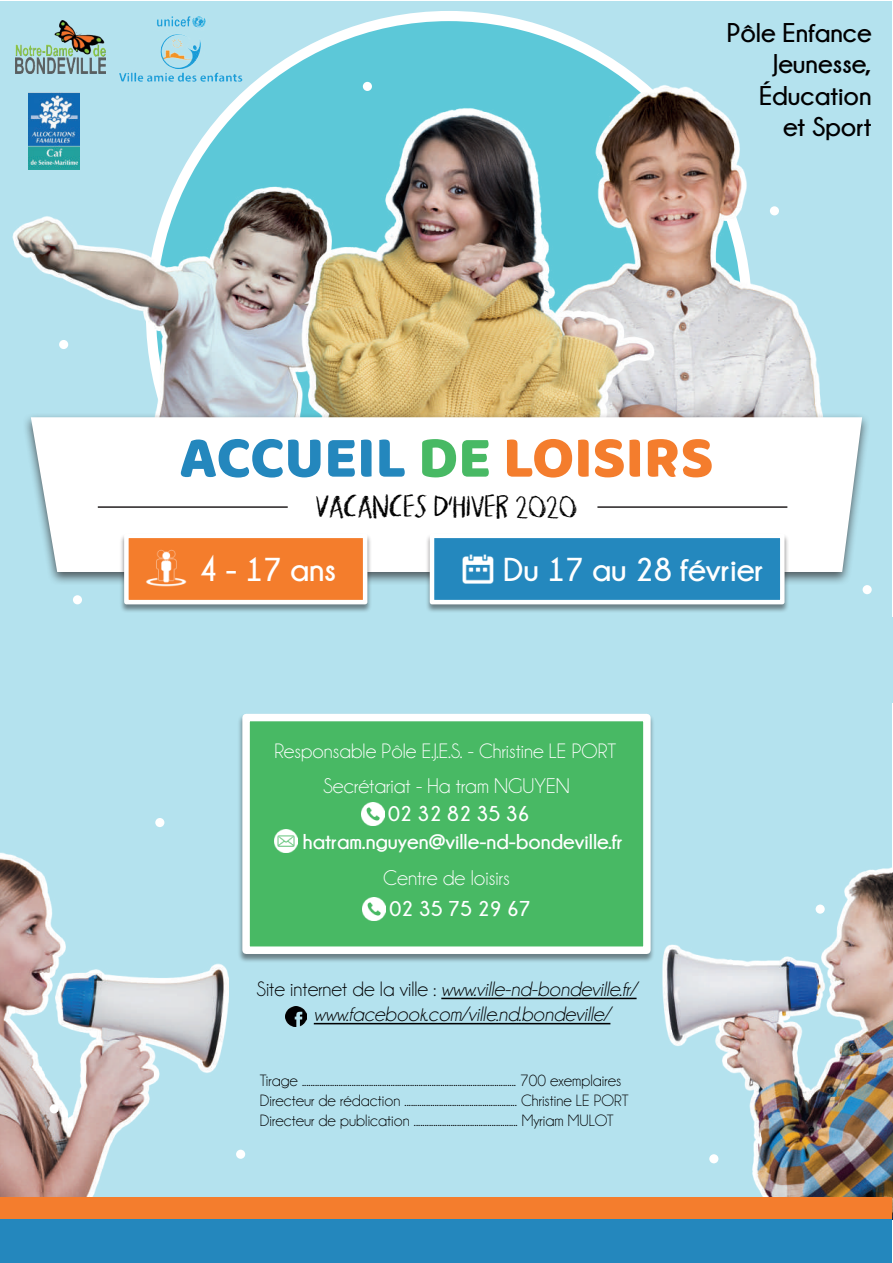
<style>
.page{position:relative;width:893px;height:1263px;background:#fff}
.page>*{position:absolute;margin:0;border:0;box-sizing:border-box;transform-origin:0 0}
.t1{font:60px "Baloo";color:#2487bd}
.t2{font:700 33px "Champagne&Limousines";color:#fff}
.t3{font:33px "Pigment DEMO";color:#000001}
.t4{font:700 27px/31.5px "Champagne&Limousines";color:#000001;text-align:right}
.t5{font:700 21.45px "Champagne&Limousines";color:#fff}
.t6{font:21.45px "Champagne&Limousines";color:#fff}
.t7{font:italic 21px/25.2px "Champagne&Limousines";color:#000001}
.t8{font:21px "Champagne&Limousines";color:#fff}
.t9{font:16.5px/19.8px "Champagne&Limousines";color:#000001}
.s1{color:#48b964}
.s2{color:#f47d2d}
.s3{font-style:normal}
</style>
<div class="page">
<div style="left:1px;top:1px;width:891px;height:1261px;background:#b4e2ee"></div>
<img style="left:652px;top:867px;width:241px;height:352px">
<img style="left:0;top:852px;width:229px;height:346px">
<hr style="left:441px;top:998px;width:196px;height:1px;background:#000001">
<hr style="left:314px;top:1023px;width:296px;height:1px;background:#000001">
<img style="left:286px;top:1006px;width:20px;height:20px">
<div style="left:238px;top:713px;width:417px;height:250px;background:#231f20;opacity:.5"></div>
<div style="left:242px;top:714px;width:409px;height:240px;background:#48b964;border:8px solid #fff"></div>
<img style="left:361px;top:802px;width:23px;height:23px">
<img style="left:362px;top:897px;width:23px;height:23px">
<img style="left:275px;top:829px;width:23px;height:23px">
<div style="left:0;top:1219px;width:891px;height:43px;background:#2487bd"></div>
<div style="left:0;top:1198px;width:891px;height:21px;background:#f47d2d"></div>
<div style="left:50px;top:1104px;width:9px;height:9px;background:#fff;border-radius:50%"></div>
<div style="left:709px;top:1154px;width:9px;height:9px;background:#fff;border-radius:50%"></div>
<div style="left:236px;top:1150px;width:9px;height:9px;background:#fff;border-radius:50%"></div>
<div style="left:816px;top:904px;width:9px;height:10px;background:#fff;border-radius:50%"></div>
<div style="left:155px;top:818px;width:9px;height:9px;background:#fff;border-radius:50%"></div>
<div style="left:0;top:617px;width:892px;height:86px;background:#b4e2ee"></div>
<img style="left:16px;top:21px;width:89px;height:52px">
<img style="left:28px;top:93px;width:52px;height:77px">
<img style="left:119px;top:16px;width:124px;height:65px">
<div style="left:151px;top:16px;width:596px;height:596px;background:#5cc8d8;border-radius:50%"></div>
<div style="left:2px;top:561px;width:890px;height:62px;background:#b4e2ee"></div>
<img style="left:0;top:179px;width:157px;height:369px">
<img style="left:626px;top:81px;width:196px;height:331px">
<img style="left:157px;top:86px;width:509px;height:326px">
<div style="left:22px;top:412px;width:849px;height:173px;background:#231f20;opacity:.7"></div>
<div style="left:31px;top:417px;width:831px;height:155px;background:#fff"></div>
<hr style="left:98px;top:506px;width:190px;height:2px;background:#231f20">
<hr style="left:597px;top:506px;width:190px;height:2px;background:#231f20">
<div style="left:119px;top:533px;width:253px;height:80px;background:#231f20;opacity:.5"></div>
<div style="left:124px;top:534px;width:243px;height:70px;background:#f47d2c;border:4px solid #fff"></div>
<div style="left:425px;top:533px;width:364px;height:80px;background:#231f20;opacity:.5"></div>
<div style="left:430px;top:534px;width:354px;height:70px;background:#2488be;border:4px solid #fff"></div>
<img style="left:462px;top:555px;width:31px;height:29px">
<img style="left:146px;top:549px;width:41px;height:38px">
<div style="left:59px;top:340px;width:9px;height:9px;background:#fff;border-radius:50%"></div>
<div style="left:363px;top:82px;width:9px;height:9px;background:#fff;border-radius:50%"></div>
<div style="left:770px;top:206px;width:9px;height:9px;background:#fff;border-radius:50%"></div>
<div style="left:73px;top:595px;width:9px;height:9px;background:#fff;border-radius:50%"></div>
<div style="left:863px;top:585px;width:9px;height:9px;background:#fff;border-radius:50%"></div>
<div style="left:164px;top:468px;width:9px;height:9px;background:#fff;border-radius:50%"></div>
<div style="left:674px;top:468px;width:9px;height:9px;background:#fff;border-radius:50%"></div>
<h3 class="t4" style="left:727px;top:16px;width:146px">Pôle Enfance<br>Jeunesse,<br>Éducation<br>et Sport</h3>
<h1 class="t1" style="left:179px;top:421px;width:535px">ACCUEIL <span class="s1">DE</span> <span class="s2">LOISIRS</span></h1>
<h2 class="t3" style="left:316px;top:487px;width:263px">VACANCES D’HIVER 2020</h2>
<h2 class="t2" style="left:199px;top:551px;width:139px">4 - 17 ans</h2>
<h2 class="t2" style="left:503px;top:551px;width:262px">Du 17 au 28 février</h2>
<p class="t8" style="left:274px;top:740px;width:343px">Responsable Pôle E.J.E.S. - Christine LE PORT</p>
<h3 class="t6" style="left:323px;top:775px;width:248px">Secrétariat - Ha tram NGUYEN</h3>
<h3 class="t5" style="left:388px;top:802px;width:143px">02 32 82 35 36</h3>
<h3 class="t5" style="left:303px;top:829px;width:321px">hatram.nguyen@ville-nd-bondeville.fr</h3>
<h3 class="t6" style="left:383px;top:867px;width:128px">Centre de loisirs</h3>
<h3 class="t5" style="left:389px;top:897px;width:143px">02 35 75 29 67</h3>
<p class="t7" style="left:314px;top:977px;width:324px;text-indent:-57px"><span class="s3">Site internet de la ville :</span> www.ville-nd-bondeville.fr/ www.facebook.com/ville.nd.bondeville/</p>
<p class="t9" style="left:260px;top:1071px;width:370px">Tirage ................................................................................................... 700 exemplaires<br>Directeur de rédaction .................................................... Christine LE PORT<br>Directeur de publication ................................................ Myriam MULOT</p>
</div>
